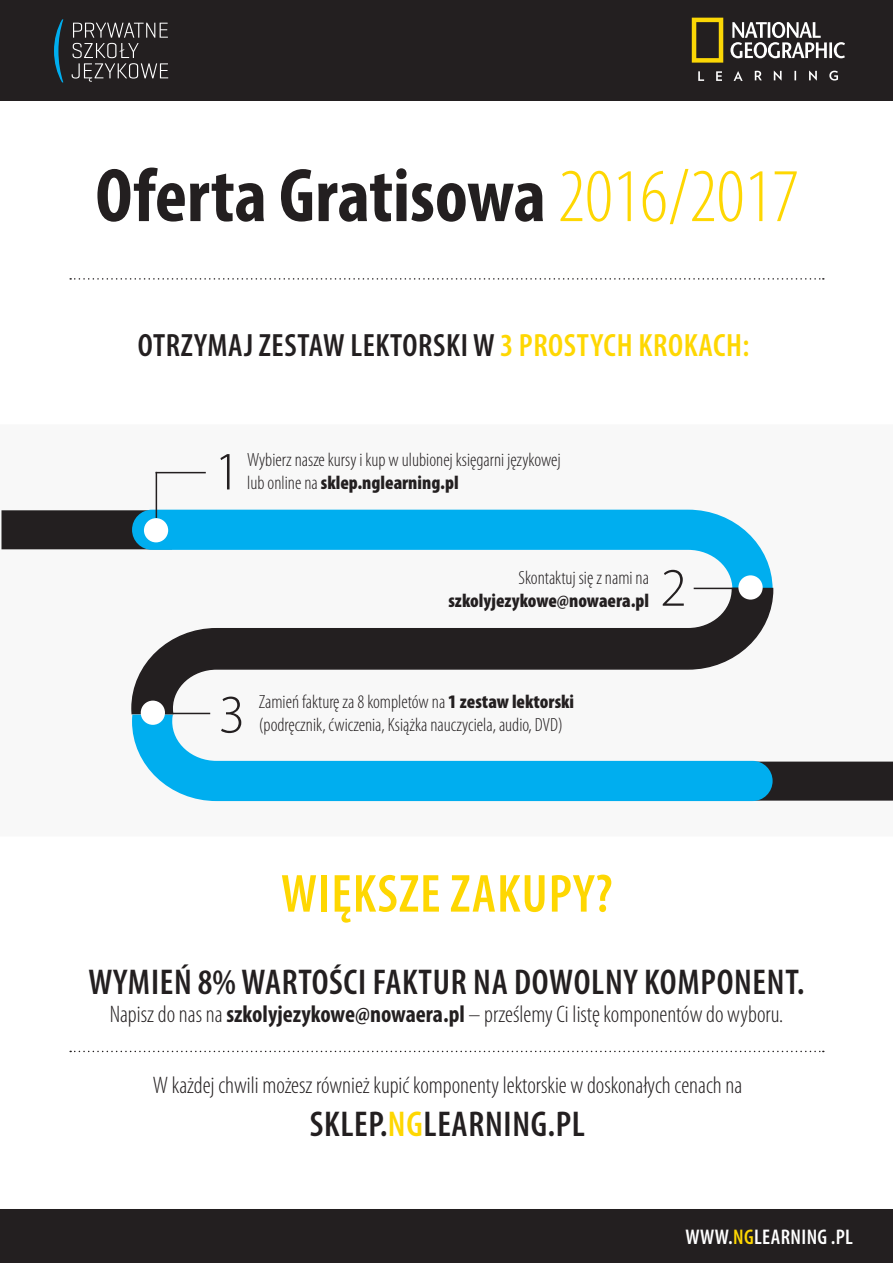
<style>
.page{position:relative;width:893px;height:1263px;background:#fff}
.page>*{position:absolute;margin:0;border:0;box-sizing:border-box;transform-origin:0 0}
.t1{font:700 condensed 76.5px "Myriad Pro";color:#231f20}
.t2{font:300 54.3px "Myriad Pro";color:#231f20}
.t3{font:600 condensed 54px "Myriad Pro";letter-spacing:.02em;color:#fed702}
.t4{font:600 condensed 36px "Myriad Pro";letter-spacing:.02em;color:#231f20}
.t5{font:600 condensed 32.4px "Myriad Pro";letter-spacing:.02em;color:#231f20}
.t6{font:300 condensed 24px "Myriad Pro";color:#231f20}
.t7{font:600 condensed 21.3px "Myriad Pro";letter-spacing:.02em;color:#fff}
.t8{font:300 condensed 19.2px/22.5px "Myriad Pro";color:#231f20}
.t9{font:900 condensed 19.2px "Myriad Pro";color:#231f20}
.s1{font-weight:300;color:#fed702}
.s2{color:#fed702}
.s3{font-weight:900}
.s4{font-weight:700}
</style>
<div class="page">
<svg style="left:1px;top:471px;width:892px;height:331px"></svg>
<div style="left:1px;top:1210px;width:891px;height:52px;background:#231f20"></div>
<div style="left:0;top:1209px;width:893px;height:54px;border:2px solid #231f20"></div>
<div style="left:0;top:0;width:893px;height:100px;background:#231f20"></div>
<svg style="left:72px;top:23px;width:96px;height:59px"></svg>
<svg style="left:54px;top:19px;width:9px;height:63px"></svg>
<div style="left:2px;top:510px;width:170px;height:39px;background:#231f20"></div>
<div style="left:723px;top:762px;width:170px;height:39px;background:#231f20"></div>
<svg style="left:132px;top:510px;width:641px;height:77px;fill:#00aeef"></svg>
<svg style="left:131px;top:587px;width:643px;height:128px"></svg>
<svg style="left:132px;top:715px;width:641px;height:86px"></svg>
<hr style="left:156px;top:472px;width:1px;height:46px;background:#231f20">
<div style="left:145px;top:519px;width:22px;height:22px;background:#fff;border-radius:50%"></div>
<div style="left:144px;top:518px;width:24px;height:24px;border:2px solid #fff;border-radius:50%"></div>
<hr style="left:694px;top:588px;width:50px;height:1px;background:#231f20">
<div style="left:739px;top:576px;width:23px;height:23px;background:#fff;border-radius:50%"></div>
<div style="left:738px;top:575px;width:25px;height:25px;border:2px solid #fff;border-radius:50%"></div>
<hr style="left:160px;top:713px;width:50px;height:1px;background:#231f20">
<div style="left:142px;top:701px;width:22px;height:23px;background:#fff;border-radius:50%"></div>
<div style="left:141px;top:701px;width:24px;height:24px;border:2px solid #fff;border-radius:50%"></div>
<hr style="left:156px;top:472px;width:50px;height:1px;background:#231f20">
<svg style="left:70px;top:278px;width:754px;height:2px"></svg>
<svg style="left:70px;top:1051px;width:754px;height:1px"></svg>
<svg style="left:692px;top:18px;width:153px;height:63px"></svg>
<h1 class="t1" style="left:96px;top:148px;width:705px">Oferta Gratisowa <span class="s1">2016/2017</span></h1>
<h3 class="t5" style="left:138px;top:325px;width:613px">OTRZYMAJ ZESTAW LEKTORSKIW <span class="s2">3 PROSTYCH KROKACH:</span></h3>
<h2 class="t2" style="left:214px;top:439px;width:28px">1</h2>
<p class="t8" style="left:247px;top:449px;width:315px">Wybierz nasze kursy i kup w ulubionej księgarni językowej lub online na <span class="s3">sklep.nglearning.pl</span></p>
<p class="t8" style="left:519px;top:567px;width:132px">Skontaktuj się z nami na</p>
<p class="t9" style="left:448px;top:588px;width:202px">szkolyjezykowe@nowaera.pl</p>
<h2 class="t2" style="left:660px;top:555px;width:28px">2</h2>
<h2 class="t2" style="left:219px;top:682px;width:28px">3</h2>
<p class="t8" style="left:259px;top:691px;width:317px">Zamień fakturę za 8 kompletów na <span class="s3">1 zestaw lektorski </span>(podręcznik, ćwiczenia, Książka nauczyciela, audio, DVD)</p>
<h3 class="t3" style="left:281px;top:860px;width:333px">WIĘKSZE ZAKUPY?</h3>
<h3 class="t4" style="left:88px;top:959px;width:718px">WYMIEŃ 8%WARTOŚCI FAKTUR NA DOWOLNY KOMPONENT.</h3>
<p class="t6" style="left:110px;top:1000px;width:675px">Napisz do nas na <span class="s4">szkolyjezykowe@nowaera.pl</span> – prześlemy Ci listę komponentów do wyboru.</p>
<p class="t6" style="left:153px;top:1071px;width:591px">W każdej chwili możesz również kupić komponenty lektorskie w doskonałych cenach na</p>
<h3 class="t4" style="left:310px;top:1102px;width:277px">SKLEP.<span class="s2">NG</span>LEARNING.PL</h3>
<p class="t7" style="left:686px;top:1224px;width:169px">WWW.<span class="s2">NG</span>LEARNING .PL</p>
</div>
